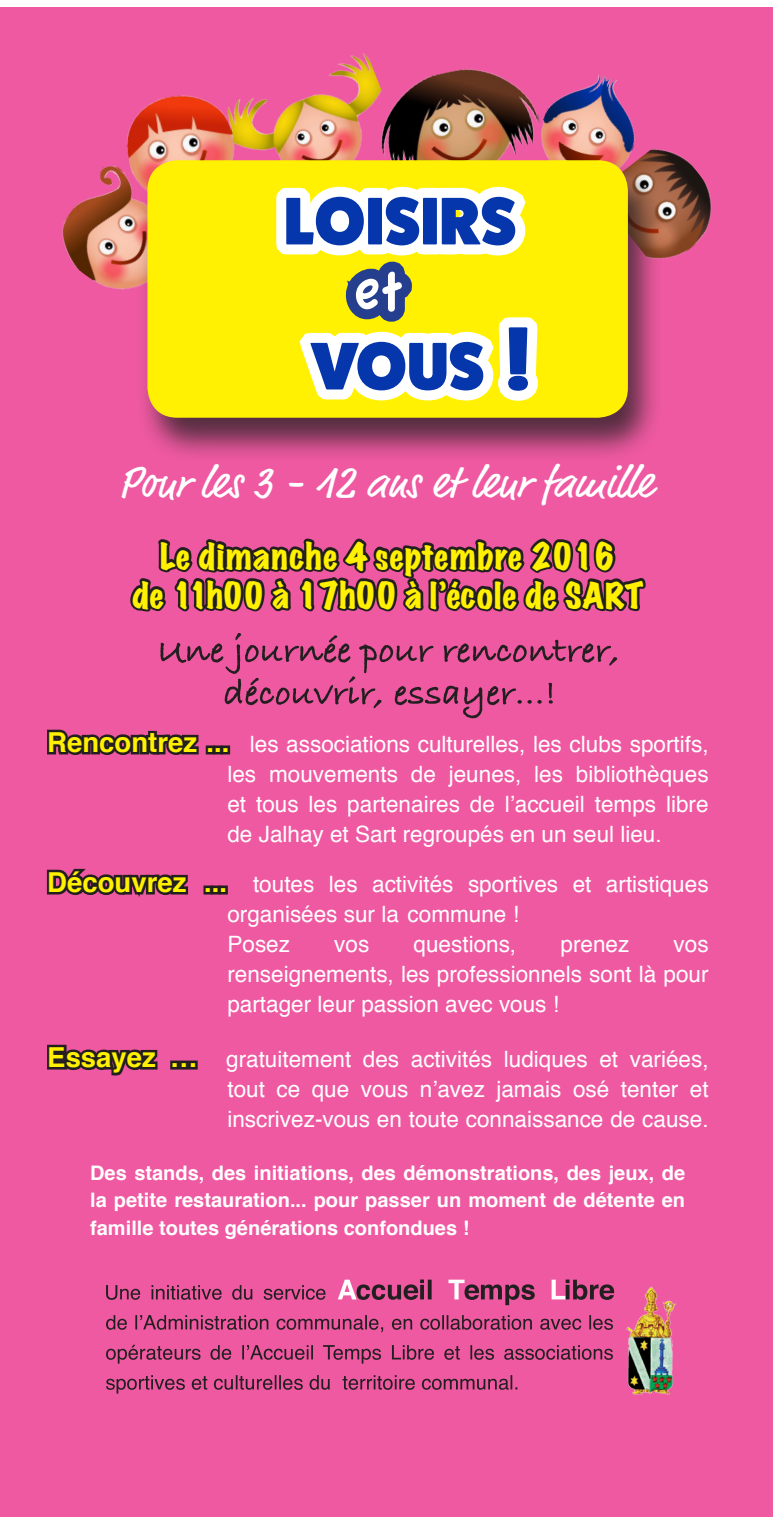
<style>
.page{position:relative;width:773px;height:1517px;background:#fff}
.page>*{position:absolute;margin:0;border:0;box-sizing:border-box;transform-origin:0 0}
.t1{font:800 67.5px "Fat Frank";color:#0536ac}
.t2{font:60px "Apple Casual";color:#fff}
.t3{font:45px "Market OT";color:#fff}
.t4{font:expanded 32.5px "Marker Felt";color:#fff101}
.t5{font:expanded 32.5px "Marker Felt";letter-spacing:.03em;color:#fff101}
.t6{font:22.5px "Helvetica";color:#fff}
.t7{font:700 20px/27.5px "Helvetica";color:#fff;text-align:justify}
.s1{font-size:90px}
.s2{font-weight:700;font-size:27.5px;color:#fff101}
</style>
<div class="page">
<div style="left:0;top:7px;width:772px;height:1510px;background:#ef59a1"></div>
<svg style="left:47px;top:729px;width:152px;height:26px"></svg>
<div style="left:206px;top:745px;width:9px;height:9px;border:5px solid #231f20"></div>
<div style="left:213px;top:745px;width:9px;height:9px;border:5px solid #231f20"></div>
<div style="left:221px;top:745px;width:9px;height:9px;border:5px solid #231f20"></div>
<svg style="left:46px;top:868px;width:143px;height:29px"></svg>
<div style="left:203px;top:885px;width:9px;height:9px;border:5px solid #231f20"></div>
<div style="left:211px;top:885px;width:9px;height:9px;border:5px solid #231f20"></div>
<div style="left:219px;top:885px;width:9px;height:9px;border:5px solid #231f20"></div>
<svg style="left:47px;top:1044px;width:111px;height:32px"></svg>
<div style="left:179px;top:1060px;width:9px;height:9px;border:5px solid #231f20"></div>
<div style="left:170px;top:1060px;width:9px;height:9px;border:5px solid #231f20"></div>
<div style="left:188px;top:1060px;width:10px;height:9px;border:5px solid #231f20"></div>
<img style="left:242px;top:53px;width:127px;height:105px">
<img style="left:369px;top:59px;width:159px;height:99px">
<img style="left:653px;top:149px;width:59px;height:110px">
<img style="left:126px;top:95px;width:116px;height:65px">
<img style="left:528px;top:74px;width:125px;height:84px">
<img style="left:62px;top:160px;width:74px;height:130px">
<div style="left:136px;top:158px;width:527px;height:305px;background:#231f20;opacity:.75"></div>
<div style="left:147px;top:160px;width:480px;height:258px;background:#fff101;border-radius:30px"></div>
<img style="left:614px;top:1286px;width:63px;height:109px">
<svg style="left:127px;top:177px;width:522px;height:541px"></svg>
<svg style="left:106px;top:1285px;width:219px;height:14px"></svg>
<svg style="left:338px;top:1279px;width:93px;height:21px"></svg>
<svg style="left:448px;top:1279px;width:86px;height:26px"></svg>
<svg style="left:551px;top:1279px;width:63px;height:21px"></svg>
<svg style="left:106px;top:1315px;width:507px;height:17px"></svg>
<svg style="left:106px;top:1344px;width:507px;height:19px"></svg>
<svg style="left:106px;top:1375px;width:411px;height:18px"></svg>
<p class="t1" style="left:284px;top:183px;width:234px">LOISIRS</p>
<p class="t2" style="left:352px;top:258px;width:53px">et</p>
<p class="t1" style="left:310px;top:328px;width:225px">VOUS <span class="s1">!</span></p>
<p class="t3" style="left:118px;top:456px;width:535px">Pour les 3 - 12 ans et leur famille</p>
<p class="t5" style="left:160px;top:530px;width:456px">Le dimanche 4 septembre 2016</p>
<p class="t4" style="left:132px;top:569px;width:512px">de 11 h00 à 17h00 à l’école de SART</p>
<p class="t6" style="left:47px;top:727px;width:662px"><span class="s2">Rencontrez ...</span> les associations culturelles, les clubs sportifs,</p>
<p class="t6" style="left:227px;top:757px;width:482px">les mouvements de jeunes, les bibliothèques</p>
<p class="t6" style="left:227px;top:787px;width:482px">et tous les partenaires de l’accueil temps libre</p>
<p class="t6" style="left:227px;top:817px;width:435px">de Jalhay et Sart regroupés en un seul lieu.</p>
<p class="t6" style="left:47px;top:867px;width:662px"><span class="s2">Découvrez ...</span> toutes les activités sportives et artistiques</p>
<p class="t6" style="left:227px;top:897px;width:293px">organisées sur la commune !</p>
<p class="t6" style="left:227px;top:927px;width:64px">Posez</p>
<p class="t6" style="left:334px;top:927px;width:37px">vos</p>
<p class="t6" style="left:413px;top:927px;width:104px">questions,</p>
<p class="t6" style="left:560px;top:927px;width:70px">prenez</p>
<p class="t6" style="left:673px;top:927px;width:37px">vos</p>
<p class="t6" style="left:227px;top:957px;width:482px">renseignements, les professionnels sont là pour</p>
<p class="t6" style="left:227px;top:987px;width:333px">partager leur passion avec vous !</p>
<p class="t6" style="left:47px;top:1042px;width:662px"><span class="s2">Essayez …</span> gratuitement des activités ludiques et variées,</p>
<p class="t6" style="left:227px;top:1072px;width:482px">tout ce que vous n’avez jamais osé tenter et</p>
<p class="t6" style="left:227px;top:1102px;width:482px">inscrivez-vous en toute connaissance de cause.</p>
<p class="t7" style="left:90px;top:1159px;width:596px">Des stands, des initiations, des démonstrations, des jeux, de la petite restauration... pour passer un moment de détente en famille toutes générations confondues !</p>
</div>
